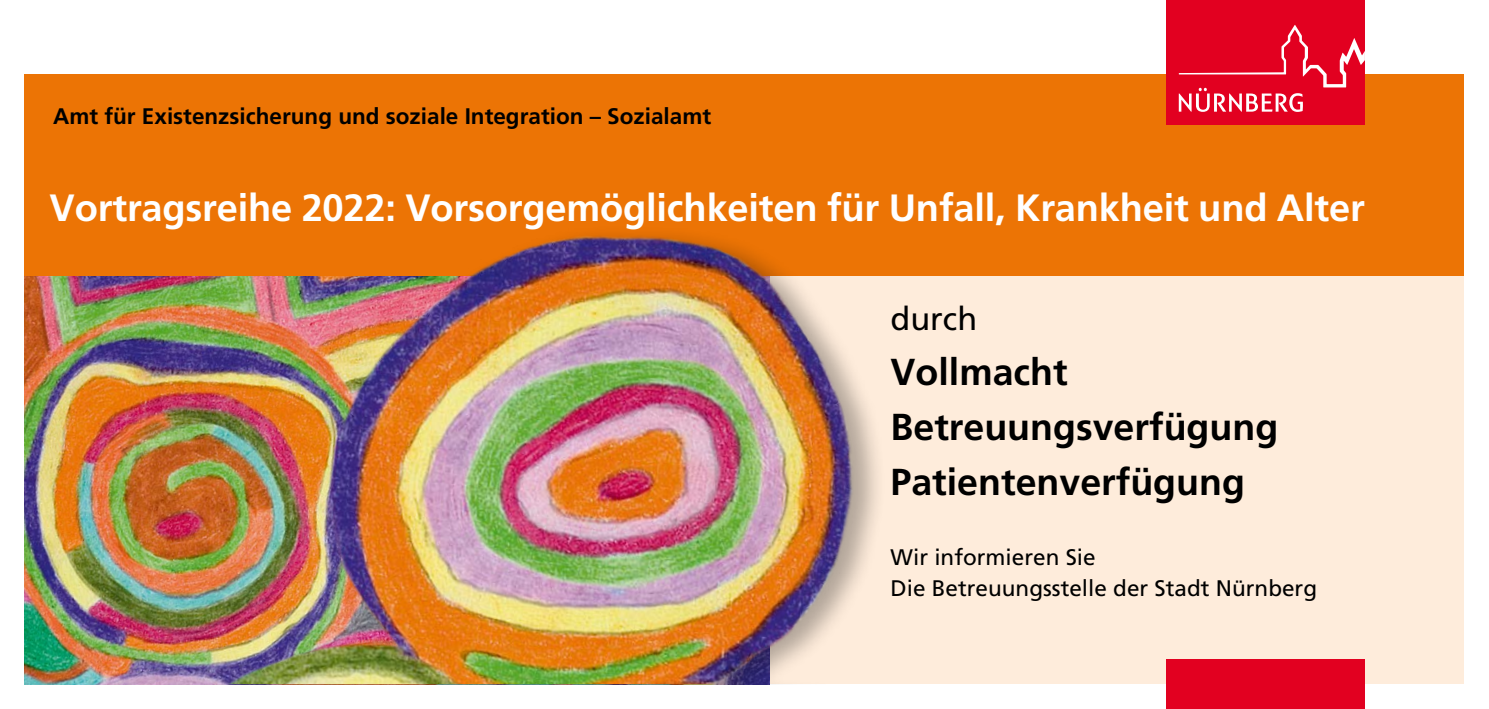
<style>
.page{position:relative;width:1489px;height:709px;background:#fff}
.page>*{position:absolute;margin:0;border:0;box-sizing:border-box;transform-origin:0 0}
.t1{font:700 38px "Frutiger";letter-spacing:-.005em;color:#fff}
.t2{font:700 37.5px/55px "Frutiger";color:#000}
.t3{font:32.5px "Frutiger";color:#000}
.t4{font:700 22.5px "Frutiger";color:#000}
.t5{font:22.5px/31.2px "Frutiger";color:#000}
</style>
<div class="page">
<div style="left:25px;top:74px;width:1438px;height:610px;background:#ec7405"></div>
<div style="left:25px;top:276px;width:1438px;height:408px;background:#feecdb"></div>
<img style="left:25px;top:276px;width:70px;height:408px">
<div style="left:1166px;top:0;width:198px;height:124px;background:#e20020"></div>
<svg style="left:1178px;top:25px;width:186px;height:87px"></svg>
<div style="left:1166px;top:659px;width:198px;height:50px;background:#e20020"></div>
<img style="left:95px;top:234px;width:782px;height:450px">
<p class="t4" style="left:53px;top:103px;width:659px">Amt für Existenzsicherung und soziale Integration – Sozialamt</p>
<p class="t1" style="left:50px;top:185px;width:1316px">Vortragsreihe 2022: Vorsorgemöglichkeiten für Unfall, Krankheit und Alter</p>
<p class="t3" style="left:890px;top:300px;width:88px">durch</p>
<p class="t2" style="left:890px;top:344px;width:389px">Vollmacht<br>Betreuungsverfügung<br>Patientenverfügung</p>
<p class="t5" style="left:890px;top:541px;width:428px">Wir informieren Sie<br>Die Betreuungsstelle der Stadt Nürnberg</p>
</div>
